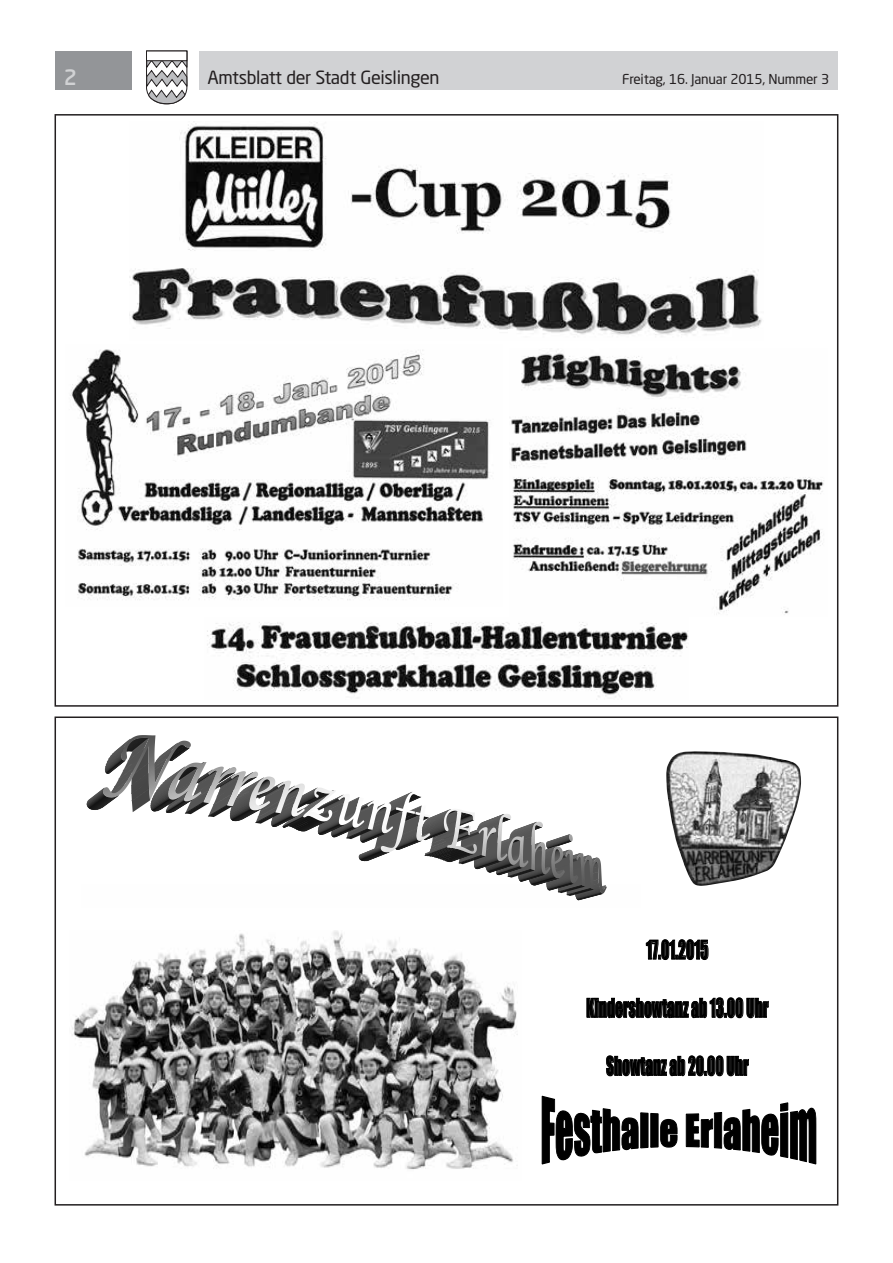
<style>
.page{position:relative;width:893px;height:1263px;background:#fff}
.page>*{position:absolute;margin:0;border:0;box-sizing:border-box;transform-origin:0 0}
.t1{font:23.85px "Impact";color:#000;scale:.65 1}
.t2{font:500 21px "Neo Sans Std";color:#d1d2d4}
.t3{font:18px "Neo Sans Std";letter-spacing:-.02em;color:#231f20}
.t4{font:13.5px "Neo Sans Std";letter-spacing:-.015em;color:#231f20}
</style>
<div class="page">
<div style="left:199px;top:51px;width:639px;height:38px;background:#d1d2d4"></div>
<div style="left:55px;top:51px;width:77px;height:38px;background:#939598"></div>
<svg style="left:146px;top:50px;width:42px;height:55px"></svg>
<div style="left:146px;top:51px;width:41px;height:10px;background:#fff;border:1px solid #231f20"></div>
<img style="left:129px;top:121px;width:633px;height:214px">
<img style="left:511px;top:351px;width:313px;height:263px">
<img style="left:70px;top:349px;width:420px;height:251px">
<img style="left:207px;top:622px;width:482px;height:75px">
<svg style="left:87px;top:735px;width:520px;height:165px"></svg>
<img style="left:666px;top:751px;width:135px;height:135px">
<img style="left:72px;top:930px;width:446px;height:240px">
<svg style="left:646px;top:939px;width:63px;height:21px"></svg>
<svg style="left:586px;top:997px;width:183px;height:22px"></svg>
<svg style="left:606px;top:1055px;width:143px;height:22px"></svg>
<svg style="left:542px;top:1095px;width:136px;height:70px"></svg>
<svg style="left:686px;top:1102px;width:130px;height:63px"></svg>
<p class="t2" style="left:64px;top:64px;width:15px">2</p>
<p class="t3" style="left:207px;top:66px;width:234px">Amtsblatt der Stadt Geislingen</p>
<p class="t4" style="left:622px;top:71px;width:209px">Freitag, 16. Januar 2015, Nummer 3</p>
<p class="t1" style="left:646px;top:931px;width:98px">17.01.2015</p>
<p class="t1" style="left:586px;top:989px;width:282px">Kindershowtanz ab 13.00 Uhr</p>
<p class="t1" style="left:606px;top:1047px;width:221px">Showtanz ab 20.00 Uhr</p>
</div>
